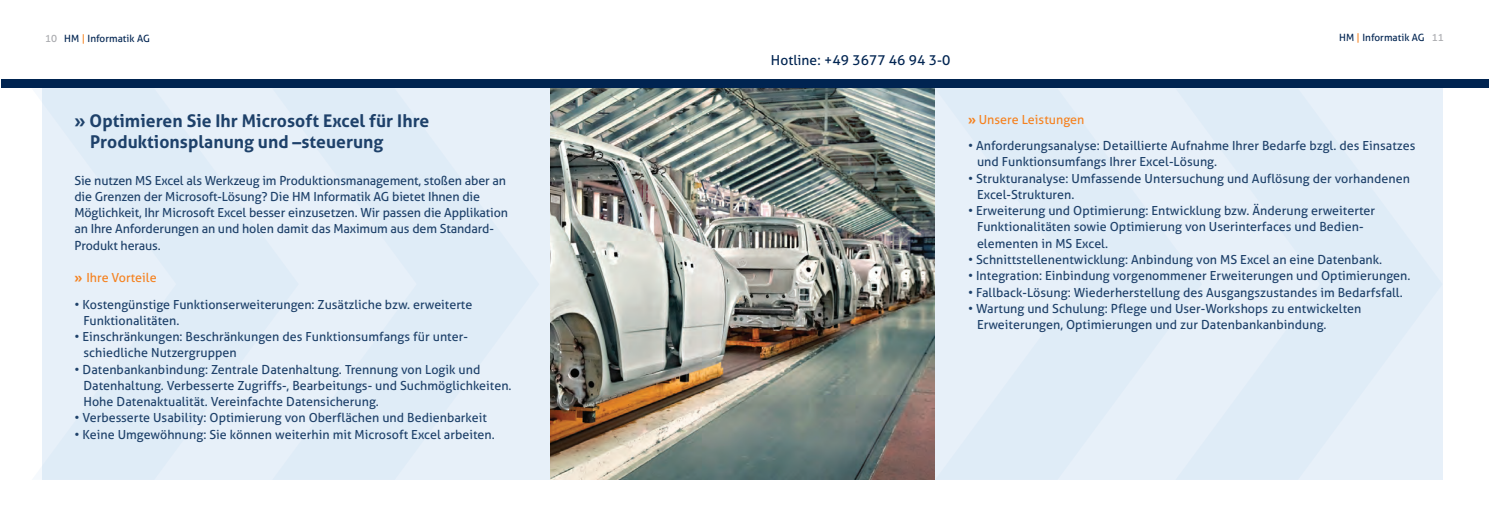
<style>
.page{position:relative;width:1489px;height:525px;background:#fff}
.page>*{position:absolute;margin:0;border:0;box-sizing:border-box;transform-origin:0 0}
.t1{font:700 17.5px/21px "Aller";letter-spacing:.005em;color:#1e416a}
.t2{font:13.75px "Aller";letter-spacing:.005em;color:#002451}
.t3{font:12.5px/16.2px "Aller";letter-spacing:.005em;color:#1e416a}
.t4{font:12.5px "Aller";letter-spacing:.005em;color:#f58220}
.t5{font:10px "Aller";letter-spacing:.005em;color:#002451}
.s1{color:#a8a9ad}
.s2{color:#f58220}
.s3{font-weight:700}
</style>
<div class="page">
<img style="left:550px;top:88px;width:384px;height:391px">
<div style="left:43px;top:80px;width:507px;height:399px;background:#e1edf8"></div>
<div style="left:934px;top:88px;width:241px;height:391px;background:#e3eef8"></div>
<div style="left:1175px;top:88px;width:267px;height:391px;background:#e7f0f9"></div>
<div style="left:1px;top:79px;width:744px;height:9px;background:#002451"></div>
<div style="left:743px;top:79px;width:745px;height:9px;background:#002451"></div>
<p class="t5" style="left:45px;top:32px;width:106px"><span class="s1">10</span> HM <span class="s2">|</span> Informatik AG</p>
<p class="t5" style="left:1338px;top:32px;width:106px">HM <span class="s2">|</span> Informatik AG <span class="s1">11</span></p>
<p class="t2" style="left:770px;top:52px;width:181px">Hotline: +49 3677 46 94 3-0</p>
<h1 class="t1" style="left:90px;top:110px;width:341px;text-indent:-16px">» Optimieren Sie Ihr Microsoft Excel für Ihre<br>Produktionsplanung und –steuerung</h1>
<p class="t3" style="left:74px;top:172px;width:435px">Sie nutzen MS Excel als Werkzeug im Produktionsmanagement, stoßen aber an die Grenzen der Microsoft-Lösung? Die HM Informatik AG bietet Ihnen die Möglichkeit, Ihr Microsoft Excel besser einzusetzen. Wir passen die Applikation an Ihre Anforderungen an und holen damit das Maximum aus dem Standard-Produkt heraus.</p>
<p class="t4" style="left:74px;top:270px;width:84px"><span class="s3">»</span> Ihre Vorteile</p>
<p class="t3" style="left:83px;top:296px;width:390px;text-indent:-9px">• Kostengünstige Funktionserweiterungen: Zusätzliche bzw. erweiterte<br>Funktionalitäten.</p>
<p class="t3" style="left:83px;top:328px;width:386px;text-indent:-9px">• Einschränkungen: Beschränkungen des Funktionsumfangs für unter&shy;schiedliche Nutzergruppen</p>
<p class="t3" style="left:83px;top:361px;width:429px;text-indent:-9px">• Datenbankanbindung: Zentrale Datenhaltung. Trennung von Logik und<br>Datenhaltung. Verbesserte Zugriffs-, Bearbeitungs- und Suchmöglichkeiten.<br>Hohe Datenaktualität. Vereinfachte Datensicherung.</p>
<p class="t3" style="left:74px;top:409px;width:414px">• Verbesserte Usability: Optimierung von Oberflächen und Bedienbarkeit</p>
<p class="t3" style="left:74px;top:426px;width:422px">• Keine Umgewöhnung: Sie können weiterhin mit Microsoft Excel arbeiten.</p>
<p class="t4" style="left:967px;top:112px;width:118px"><span class="s3">»</span> Unsere Leistungen</p>
<p class="t3" style="left:976px;top:137px;width:440px;text-indent:-9px">• Anforderungsanalyse: Detaillierte Aufnahme Ihrer Bedarfe bzgl. des Einsatzes und Funktionsumfangs Ihrer Excel-Lösung.</p>
<p class="t3" style="left:976px;top:170px;width:434px;text-indent:-9px">• Strukturanalyse: Umfassende Untersuchung und Auflösung der vorhandenen<br>Excel-Strukturen.</p>
<p class="t3" style="left:976px;top:202px;width:400px;text-indent:-9px">• Erweiterung und Optimierung: Entwicklung bzw. Änderung erweiterter<br>Funktionalitäten sowie Optimierung von Userinterfaces und Bedien&shy;elementen in MS Excel.</p>
<p class="t3" style="left:967px;top:251px;width:416px">• Schnittstellenentwicklung: Anbindung von MS Excel an eine Datenbank.</p>
<p class="t3" style="left:967px;top:267px;width:444px">• Integration: Einbindung vorgenommener Erweiterungen und Optimierungen.</p>
<p class="t3" style="left:967px;top:284px;width:436px">• Fallback-Lösung: Wiederherstellung des Ausgangszustandes im Bedarfsfall.</p>
<p class="t3" style="left:976px;top:300px;width:386px;text-indent:-9px">• Wartung und Schulung: Pflege und User-Workshops zu entwickelten<br>Erweiterungen, Optimierungen und zur Datenbankanbindung.</p>
</div>
